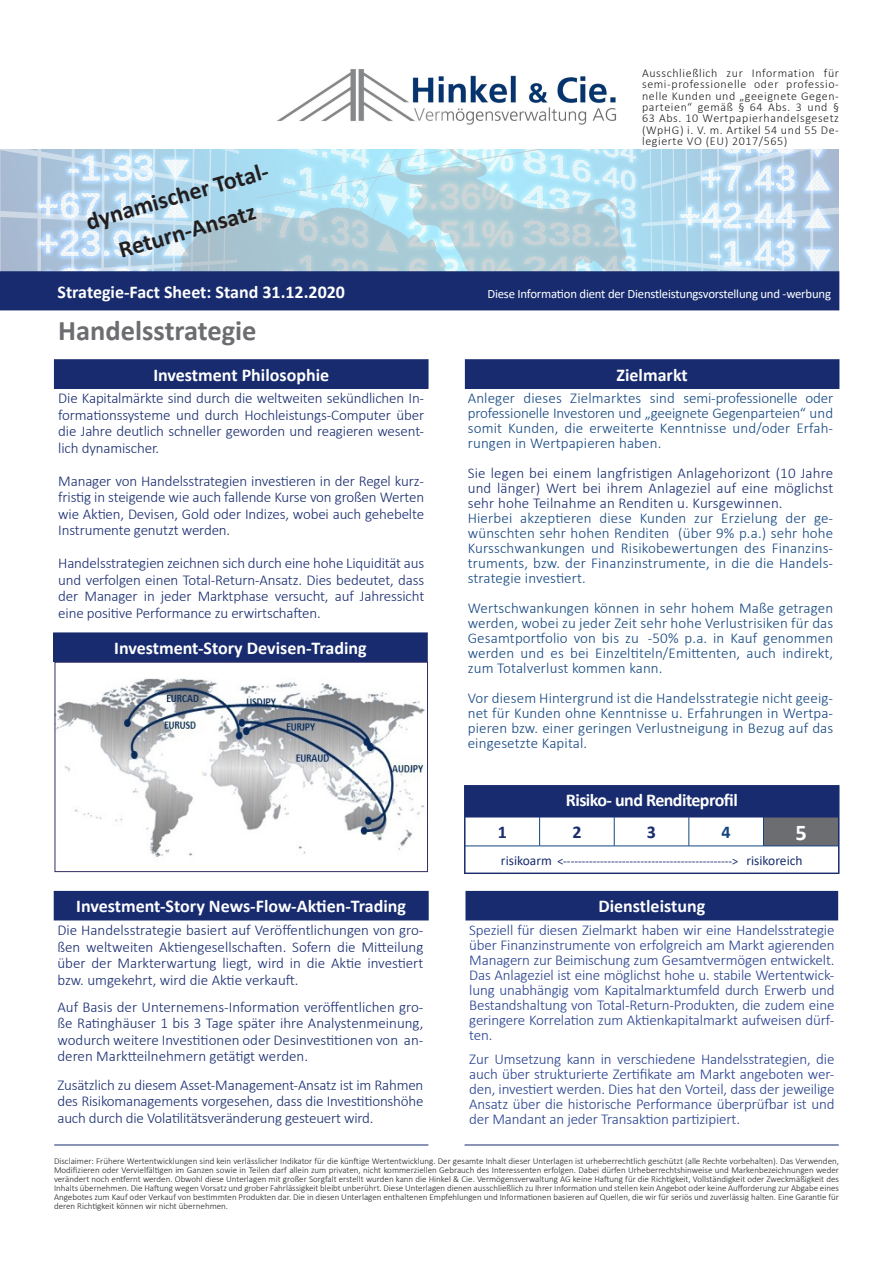
<style>
.page{position:relative;width:893px;height:1263px;background:#fff}
.page>*{position:absolute;margin:0;border:0;box-sizing:border-box;transform-origin:0 0}
.t1{font:700 28.5px "Calibri";color:#6c6d70}
.t2{font:700 24px "Calibri";color:#231f20}
.t3{font:700 22.5px "Calibri";color:#fff}
.t4{font:700 18px "Calibri";color:#fff}
.t5{font:700 18px "Calibri";letter-spacing:-.03em;color:#fff}
.t6{font:700 18px "Calibri";color:#172b6e}
.t7{font:700 18px "Calibri";color:#134680}
.t8{font:300 15px/16.5px "Calibri";letter-spacing:-.01em;color:#172b6e;text-align:justify}
.t9{font:300 15px/15px "Calibri";letter-spacing:.01em;color:#134680;text-align:justify}
.t10{font:300 15px/15px "Calibri";letter-spacing:-.01em;color:#253f8e;text-align:justify}
.t11{font:12.75px "Calibri";letter-spacing:-.015em;color:#fff}
.t12{font:300 12px/11.4px "Calibri";letter-spacing:.05em;color:#231f20;text-align:justify}
.t13{font:12px "Calibri";color:#172b6e}
.t14{font:300 9px/9px "Calibri";color:#231f20;text-align:justify}
.s1{font-size:13.5px}
</style>
<div class="page">
<img style="left:0;top:150px;width:839px;height:121px">
<div style="left:0;top:271px;width:839px;height:39px;background:#172b6e"></div>
<img style="left:277px;top:69px;width:340px;height:56px">
<div style="left:466px;top:891px;width:372px;height:29px;background:#172b6e"></div>
<div style="left:465px;top:360px;width:374px;height:28px;background:#172b6e"></div>
<div style="left:465px;top:359px;width:374px;height:30px;border:1px solid #172b6e"></div>
<div style="left:54px;top:360px;width:374px;height:28px;background:#172b6e"></div>
<div style="left:54px;top:359px;width:374px;height:30px;border:1px solid #172b6e"></div>
<div style="left:465px;top:786px;width:374px;height:31px;background:#172b6e"></div>
<div style="left:763px;top:817px;width:75px;height:29px;background:#6c6d70"></div>
<svg style="left:539px;top:818px;width:1px;height:28px"></svg>
<svg style="left:614px;top:818px;width:1px;height:28px"></svg>
<svg style="left:689px;top:818px;width:1px;height:28px"></svg>
<svg style="left:763px;top:818px;width:1px;height:28px"></svg>
<hr style="left:465px;top:846px;width:75px;height:1px;background:#134680">
<hr style="left:540px;top:846px;width:74px;height:1px;background:#134680">
<hr style="left:614px;top:846px;width:75px;height:1px;background:#134680">
<hr style="left:689px;top:846px;width:74px;height:1px;background:#134680">
<hr style="left:763px;top:846px;width:75px;height:1px;background:#134680">
<hr style="left:465px;top:817px;width:75px;height:1px;background:#172b6e">
<hr style="left:540px;top:817px;width:74px;height:1px;background:#172b6e">
<hr style="left:614px;top:817px;width:75px;height:1px;background:#172b6e">
<hr style="left:689px;top:817px;width:74px;height:1px;background:#172b6e">
<hr style="left:763px;top:817px;width:76px;height:1px;background:#172b6e">
<div style="left:464px;top:785px;width:375px;height:89px;border:1px solid #172b6e"></div>
<div style="left:54px;top:633px;width:373px;height:28px;background:#172b6e"></div>
<div style="left:53px;top:632px;width:375px;height:30px;border:1px solid #172b6e"></div>
<img style="left:57px;top:678px;width:368px;height:179px">
<div style="left:55px;top:662px;width:373px;height:210px;border:1px solid #342b65"></div>
<hr style="left:54px;top:1144px;width:374px;height:1px;background:#172b6e">
<hr style="left:465px;top:1144px;width:374px;height:1px;background:#172b6e">
<div style="left:54px;top:891px;width:374px;height:29px;background:#172b6e"></div>
<p class="t2" style="left:82px;top:206px;width:195px;rotate:-16deg">dynamischer Total-</p>
<p class="t2" style="left:114px;top:234px;width:143px;rotate:-16deg">Return-Ansatz</p>
<p class="t12" style="left:642px;top:67px;width:198px">Ausschließlich zur Information für semi-professionelle oder professio&shy;nelle Kunden und „geeignete Gegen&shy;parteien“ gemäß § 64 Abs. 3 und § 63 Abs. 10 Wertpapierhandelsgesetz (WpHG) i. V. m. Artikel 54 und 55 De&shy;legierte VO (EU) 2017/565)</p>
<p class="t4" style="left:58px;top:279px;width:289px">Strategie-Fact Sheet: Stand 31.12.2020</p>
<p class="t11" style="left:487px;top:284px;width:345px">Diese Information dient der Dienstleistungsvorstellung und -werbung</p>
<p class="t1" style="left:58px;top:310px;width:200px">Handelsstrategie</p>
<p class="t4" style="left:153px;top:362px;width:177px">Investment Philosophie</p>
<p class="t8" style="left:58px;top:390px;width:367px">Die Kapitalmärkte sind durch die weltweiten sekündlichen In&shy;formationssysteme und durch Hochleistungs-Computer über die Jahre deutlich schneller geworden und reagieren wesent&shy;lich dynamischer.</p>
<p class="t8" style="left:58px;top:472px;width:367px">Manager von Handelsstrategien investieren in der Regel kurz&shy;fristig in steigende wie auch fallende Kurse von großen Werten wie Aktien, Devisen, Gold oder Indizes, wobei auch gehebelte Instrumente genutzt werden.</p>
<p class="t8" style="left:58px;top:555px;width:367px">Handelsstrategien zeichnen sich durch eine hohe Liquidität aus und verfolgen einen Total-Return-Ansatz. Dies bedeutet, dass der Manager in jeder Marktphase versucht, auf Jahressicht eine positive Performance zu erwirtschaften.</p>
<p class="t4" style="left:114px;top:635px;width:254px">Investment-Story Devisen-Trading</p>
<p class="t4" style="left:617px;top:362px;width:73px">Zielmarkt</p>
<p class="t9" style="left:468px;top:390px;width:367px">Anleger dieses Zielmarktes sind semi-professionelle oder professionelle Investoren und „geeignete Gegenparteien“ und somit Kunden, die erweiterte Kenntnisse und/oder Erfah&shy;rungen in Wertpapieren haben.</p>
<p class="t8" style="left:468px;top:465px;width:367px;line-height:15px">Sie legen bei einem langfristigen Anlagehorizont (10 Jahre und länger) Wert bei ihrem Anlageziel auf eine möglichst sehr hohe Teilnahme an Renditen u. Kursgewinnen.</p>
<p class="t9" style="left:468px;top:510px;width:367px">Hierbei akzeptieren diese Kunden zur Erzielung der ge&shy;wünschten sehr hohen Renditen (über 9% p.a.) sehr hohe Kursschwankungen und Risikobewertungen des Finanzins&shy;truments, bzw. der Finanzinstrumente, in die die Handels&shy;strategie investiert.</p>
<p class="t9" style="left:468px;top:600px;width:367px">Wertschwankungen können in sehr hohem Maße getragen werden, wobei zu jeder Zeit sehr hohe Verlustrisiken für das Gesamtportfolio von bis zu -50% p.a. in Kauf genommen werden und es bei Einzeltiteln/Emittenten, auch indirekt, zum Totalverlust kommen kann.</p>
<p class="t9" style="left:468px;top:690px;width:367px">Vor diesem Hintergrund ist die Handelsstrategie nicht geeig&shy;net für Kunden ohne Kenntnisse u. Erfahrungen in Wertpa&shy;pieren bzw. einer geringen Verlustneigung in Bezug auf das eingesetzte Kapital.</p>
<p class="t5" style="left:566px;top:787px;width:173px">Risiko- und Renditeprofil</p>
<p class="t6" style="left:498px;top:819px;width:11px">1</p>
<p class="t6" style="left:572px;top:819px;width:11px">2</p>
<p class="t6" style="left:647px;top:819px;width:11px">3</p>
<p class="t7" style="left:722px;top:819px;width:11px">4</p>
<p class="t3" style="left:795px;top:816px;width:13px">5</p>
<p class="t13" style="left:501px;top:852px;width:303px"><span class="s1">risikoarm</span> &lt;----------------------------------------------&gt; <span class="s1">risikoreich</span></p>
<p class="t4" style="left:76px;top:894px;width:331px">Investment-Story News-Flow-Aktien-Trading</p>
<p class="t4" style="left:598px;top:894px;width:108px">Dienstleistung</p>
<p class="t10" style="left:469px;top:922px;width:367px">Speziell für diesen Zielmarkt haben wir eine Handelsstrategie über Finanzinstrumente von erfolgreich am Markt agierenden Managern zur Beimischung zum Gesamtvermögen entwickelt.<br>Das Anlageziel ist eine möglichst hohe u. stabile Wertentwick&shy;lung unabhängig vom Kapitalmarktumfeld durch Erwerb und Bestandshaltung von Total-Return-Produkten, die zudem eine geringere Korrelation zum Aktienkapitalmarkt aufweisen dürf&shy;ten.</p>
<p class="t10" style="left:469px;top:1051px;width:367px">Zur Umsetzung kann in verschiedene Handelsstrategien, die auch über strukturierte Zertifikate am Markt angeboten wer&shy;den, investiert werden. Dies hat den Vorteil, dass der jeweilige Ansatz über die historische Performance überprüfbar ist und der Mandant an jeder Transaktion partizipiert.</p>
<p class="t14" style="left:54px;top:1156px;width:786px">Disclaimer: Frühere Wertentwicklungen sind kein verlässlicher Indikator für die künftige Wertentwicklung. Der gesamte Inhalt dieser Unterlagen ist urheberrechtlich geschützt (alle Rechte vorbehalten). Das Verwenden, Modifizieren oder Vervielfältigen im Ganzen sowie in Teilen darf allein zum privaten, nicht kommerziellen Gebrauch des Interessenten erfolgen. Dabei dürfen Urheberrechtshinweise und Markenbezeichnungen weder verändert noch entfernt werden. Obwohl diese Unterlagen mit großer Sorgfalt erstellt wurden kann die Hinkel &amp; Cie. Vermögensverwaltung AG keine Haftung für die Richtigkeit, Vollständigkeit oder Zweckmäßigkeit des Inhalts übernehmen. Die Haftung wegen Vorsatz und grober Fahrlässigkeit bleibt unberührt. Diese Unterlagen dienen ausschließlich zu Ihrer Information und stellen kein Angebot oder keine Aufforderung zur Abgabe eines Angebotes zum Kauf oder Verkauf von bestimmten Produkten dar. Die in diesen Unterlagen enthaltenen Empfehlungen und Informationen basieren auf Quellen, die wir für seriös und zuverlässig halten. Eine Garantie für deren Richtigkeit können wir nicht übernehmen.</p>
<p class="t8" style="left:58px;top:922px;width:367px">Die Handelsstrategie basiert auf Veröffentlichungen von gro&shy;ßen weltweiten Aktiengesellschaften. Sofern die Mitteilung über der Markterwartung liegt, wird in die Aktie investiert bzw. umgekehrt, wird die Aktie verkauft.</p>
<p class="t8" style="left:58px;top:998px;width:367px">Auf Basis der Unternemens-Information veröffentlichen gro&shy;ße Ratinghäuser 1 bis 3 Tage später ihre Analystenmeinung, wodurch weitere Investitionen oder Desinvestitionen von an&shy;deren Marktteilnehmern getätigt werden.</p>
<p class="t8" style="left:58px;top:1076px;width:367px">Zusätzlich zu diesem Asset-Management-Ansatz ist im Rahmen des Risikomanagements vorgesehen, dass die Investitionshöhe auch durch die Volatilitätsveränderung gesteuert wird.</p>
</div>
